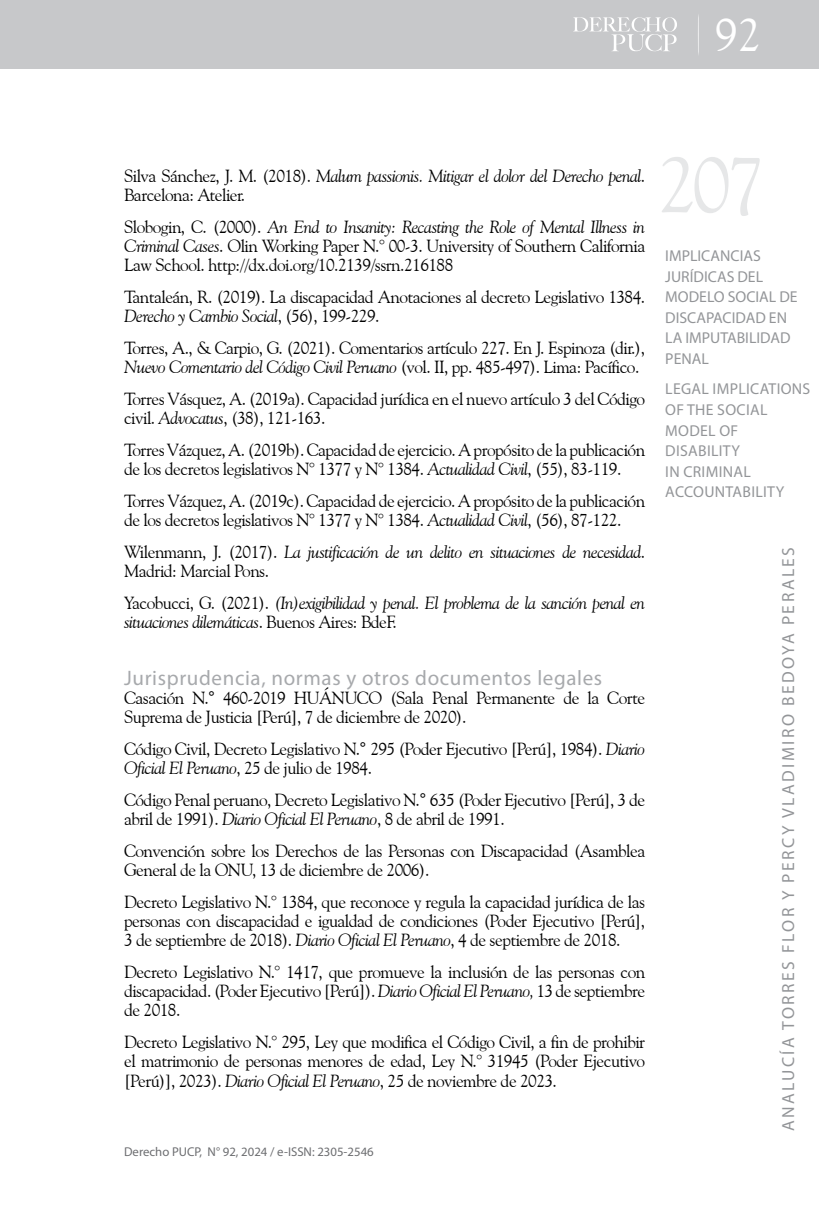
<style>
.page{position:relative;width:819px;height:1206px;background:#fff}
.page>*{position:absolute;margin:0;border:0;box-sizing:border-box;transform-origin:0 0}
.t1{font:78.75px "Goudy Old Style BT";color:#e6e7e8}
.t2{font:46.38px "Goudy Old Style BT";color:#fff}
.t3{font:21px "Myriad Pro";letter-spacing:.03em;color:#a7a9ac}
.t4{font:17.5px/19.2px "Goudy Old Style BT";letter-spacing:-.03em;color:#000}
.t5{font:italic 17.5px/19.2px "Goudy Old Style BT";letter-spacing:-.03em;color:#000}
.t6{font:17.5px "Myriad Pro";letter-spacing:.14em;color:#939598}
.t7{font:15.75px/20.7px "Myriad Pro";color:#939598}
.t8{font:15.75px/20.7px "Myriad Pro";letter-spacing:.02em;color:#939598}
.t9{font:12.78px "Myriad Pro";color:#6d6e71}
.s1{font-style:normal}
.s2{font-style:italic}
.s3{font-family:"Arial"}
</style>
<div class="page">
<div style="left:0;top:0;width:819px;height:69px;background:#c7c8ca"></div>
<svg style="left:573px;top:17px;width:104px;height:34px"></svg>
<h2 class="t2" style="left:714px;top:6px;width:47px">92</h2>
<p class="t5" style="left:124px;top:166px;width:522px"><span class="s1">Silva Sánchez, J. M. (2018).</span> Malum passionis. Mitigar el dolor del Derecho penal<span class="s1">.<br>Barcelona: Atelier.</span></p>
<p class="t4" style="left:124px;top:217px;width:522px;text-align:justify">Slobogin, C. (2000). <span class="s2">An End to Insanity: Recasting the Role of Mental Illness in Criminal Cases</span>. Olin Working Paper N.° 00-3. University of Southern California Law School. http://dx.doi.org/10.2139/ssrn.216188</p>
<p class="t4" style="left:124px;top:287px;width:522px">Tantaleán, R. (2019). La discapacidad Anotaciones al decreto Legislativo 1384.<br><span class="s2">Derecho y Cambio Social</span>, (56), 199-229.</p>
<p class="t4" style="left:124px;top:338px;width:522px">Torres, A., &amp; Carpio, G. (2021). Comentarios artículo 227. En J. Espinoza (dir.),<br><span class="s2">Nuevo Comentario del Código Civil Peruano</span> (vol. II, pp. 485-497). Lima: Pacífico.</p>
<p class="t4" style="left:124px;top:389px;width:522px">Torres Vásquez, A. (2019a). Capacidad jurídica en el nuevo artículo 3 del Código civil. <span class="s2">Advocatus</span>, (38), 121-163.</p>
<p class="t4" style="left:124px;top:440px;width:522px">Torres Vázquez, A. (2019b). Capacidad de ejercicio. A propósito de la publicación de los decretos legislativos N° 1377 y N° 1384. <span class="s2">Actualidad Civil</span>, (55), 83-119.</p>
<p class="t4" style="left:124px;top:491px;width:522px">Torres Vázquez, A. (2019c). Capacidad de ejercicio. A propósito de la publicación de los decretos legislativos N° 1377 y N° 1384. <span class="s2">Actualidad Civil</span>, (56), 87-122.</p>
<p class="t5" style="left:124px;top:542px;width:522px"><span class="s1">Wilenmann, J. (2017).</span> La justificación de un delito en situaciones de necesidad<span class="s1">.<br>Madrid: Marcial Pons.</span></p>
<p class="t5" style="left:124px;top:592px;width:522px"><span class="s1">Yacobucci, G. (2021).</span> (In)exigibilidad y penal. El problema de la sanción penal en situaciones dilemáticas<span class="s1">. Buenos Aires: BdeF.</span></p>
<p class="t3" style="left:124px;top:664px;width:479px">Jurisprudencia, normas y otros documentos legales</p>
<p class="t4" style="left:124px;top:688px;width:522px">Casación N.<span class="s3">°</span> 460-2019 HUÁNUCO (Sala Penal Permanente de la Corte<br>Suprema de Justicia [Perú], 7 de diciembre de 2020).</p>
<p class="t4" style="left:124px;top:739px;width:522px">Código Civil, Decreto Legislativo N.<span class="s3">°</span> 295 (Poder Ejecutivo [Perú], 1984). <span class="s2">Diario<br>Oficial El Peruano</span>, 25 de julio de 1984.</p>
<p class="t4" style="left:124px;top:789px;width:522px">Código Penal peruano, Decreto Legislativo N.<span class="s3">°</span> 635 (Poder Ejecutivo [Perú], 3 de abril de 1991). <span class="s2">Diario Oficial El Peruano</span>, 8 de abril de 1991.</p>
<p class="t4" style="left:124px;top:840px;width:522px">Convención sobre los Derechos de las Personas con Discapacidad (Asamblea<br>General de la ONU, 13 de diciembre de 2006).</p>
<p class="t4" style="left:124px;top:891px;width:522px;text-align:justify">Decreto Legislativo N.° 1384, que reconoce y regula la capacidad jurídica de las personas con discapacidad e igualdad de condiciones (Poder Ejecutivo [Perú], 3 de septiembre de 2018). <span class="s2">Diario Oficial El Peruano</span>, 4 de septiembre de 2018.</p>
<p class="t4" style="left:124px;top:961px;width:522px;text-align:justify">Decreto Legislativo N.° 1417, que promueve la inclusión de las personas con discapacidad. (Poder Ejecutivo [Perú]). <span class="s2">Diario Oficial El Peruano,</span> 13 de septiembre de 2018.</p>
<p class="t4" style="left:124px;top:1032px;width:522px;text-align:justify">Decreto Legislativo N.° 295, Ley que modifica el Código Civil, a fin de prohibir el matrimonio de personas menores de edad, Ley N.° 31945 (Poder Ejecutivo [Perú)], 2023). <span class="s2">Diario Oficial El Peruano</span>, 25 de noviembre de 2023.</p>
<p class="t9" style="left:124px;top:1144px;width:251px">Derecho PUCP, N° 92, 2024 / e-ISSN: 2305-2546</p>
<h1 class="t1" style="left:657px;top:136px;width:109px">207</h1>
<p class="t7" style="left:665px;top:245px;width:134px">IMPLICANCIAS<br>JURÍDICAS DEL<br>MODELO SOCIAL DE<br>DISCAPACIDAD EN<br>LA IMPUTABILIDAD<br>PENAL</p>
<p class="t8" style="left:665px;top:378px;width:147px">LEGAL IMPLICATIONS<br>OF THE SOCIAL<br>MODEL OF<br>DISABILITY<br>IN CRIMINAL<br>ACCOUNTABILITY</p>
<p class="t6" style="left:777px;top:1131px;width:586px;rotate:-90deg">ANALUCÍA TORRES FLOR Y PERCY VLADIMIRO BEDOYA PERALES</p>
</div>
